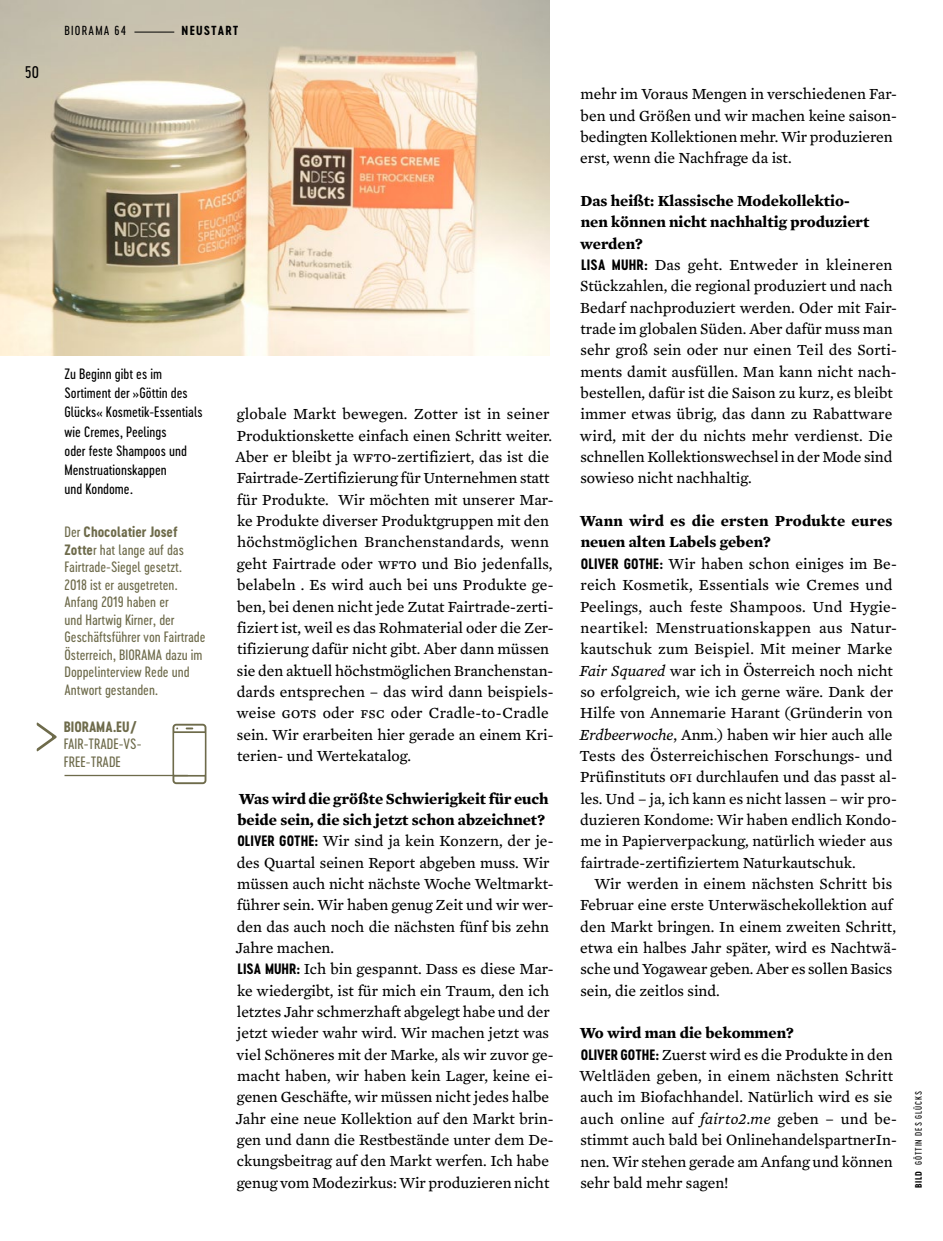
<style>
.page{position:relative;width:943px;height:1241px;background:#fff}
.page>*{position:absolute;margin:0;border:0;box-sizing:border-box;transform-origin:0 0}
.t1{font:15.75px/21.3px "Mercury Text G3";color:#000}
.t2{font:15.75px "Cervo Neue Regular Neue";color:#000}
.t3{font:14px/17.5px "Cervo Neue Regular Neue";color:#6e6b4b}
.t4{font:14px/19.2px "Cervo Neue Regular Neue";color:#000}
.t5{font:14px "Cervo Neue Bold Neue";color:#6e6b4b}
.t6{font:12.25px "Cervo Neue Regular Neue";letter-spacing:.1em;color:#000}
.t7{font:12.25px "Cervo Neue Bold Neue";letter-spacing:.1em;color:#000}
.t8{font:8.75px "Cervo Neue Regular Neue";color:#000}
.s1{font-family:"Cervo Neue Regular Neue"}
.s2{font-family:"Cervo Neue Bold Neue"}
.s3{font-family:"Mercury Text G3 Roman SC"}
.s4{font-weight:700}
.s5{font-family:"Cervo Neue Bold Neue";font-size:14px}
.s6{font-style:italic}
</style>
<div class="page">
<svg style="left:172px;top:723px;width:34px;height:61px"></svg>
<div style="left:175px;top:734px;width:29px;height:39px;background:#fff"></div>
<div style="left:174px;top:733px;width:31px;height:41px;border:2px solid #fff"></div>
<hr style="left:64px;top:774px;width:124px;height:2px;background:#6e6b4b">
<svg style="left:37px;top:722px;width:20px;height:29px"></svg>
<img style="left:0;top:0;width:550px;height:355px">
<hr style="left:134px;top:32px;width:40px;height:1px;background:#000">
<p class="t2" style="left:25px;top:62px;width:15px">50</p>
<p class="t6" style="left:64px;top:23px;width:63px">Biorama 64</p>
<p class="t7" style="left:182px;top:22px;width:58px">NEUSTART</p>
<p class="t4" style="left:64px;top:364px;width:139px">Zu Beginn gibt es im<br>Sortiment der »Göttin des<br>Glücks« Kosmetik-Essentials wie Cremes, Peelings<br>oder feste Shampoos und<br>Menstruationskappen<br>und Kondome.</p>
<p class="t5" style="left:64px;top:522px;width:115px"><span class="s1">Der</span> CHOCOLATIER JOSEF</p>
<p class="t3" style="left:64px;top:540px;width:143px"><span class="s2">ZOTTE</span>r hat lange auf das<br>Fairtrade-Siegel gesetzt.<br>2018 ist er ausgetreten.<br>Anfang 2019 haben er<br>und Hartwig Kirner, der<br>Geschäftsführer von Fairtrade<br>Österreich, BIORAMA</p>
<p class="t3" style="left:64px;top:645px;width:140px;text-indent:101px">dazu im<br>Doppelinterview Rede und<br>Antwort gestanden.</p>
<p class="t5" style="left:64px;top:717px;width:15px">BIORAMA</p>
<p class="t5" style="left:113px;top:717px;width:26px">.EU/</p>
<p class="t3" style="left:64px;top:735px;width:79px">fair-trade-vs&shy;free-trade</p>
<p class="t1" style="left:235px;top:403px;width:320px">globale Markt bewegen. Zotter ist in seiner Produktionskette einfach einen Schritt weiter.<br>Aber er bleibt ja <span class="s3">wfto</span>-zertifiziert, das ist die Fairtrade-Zertifizierung für Unternehmen statt für Produkte. Wir möchten mit unserer Mar&shy;ke Produkte diverser Produktgruppen mit den höchstmöglichen Branchenstandards, wenn geht Fairtrade oder <span class="s3">wfto</span> und Bio jedenfalls, belabeln . Es wird auch bei uns Produkte ge&shy;ben, bei denen nicht jede Zutat Fairtrade-zerti&shy;fiziert ist, weil es das Rohmaterial oder die Zer&shy;tifizierung dafür nicht gibt. Aber dann müssen sie den aktuell höchstmöglichen Branchenstan&shy;dards entsprechen – das wird dann beispiels&shy;weise <span class="s3">gots</span> oder <span class="s3">fsc</span> oder Cradle-to-Cradle sein. Wir erarbeiten hier gerade an einem Kri&shy;terien- und Wertekatalog.</p>
<p class="t1" style="left:236px;top:787px;width:319px"><span class="s4">Was wird die größte Schwierigkeit für euch beide sein, die sich jetzt schon abzeichnet?<br></span><span class="s5">OLIVER GOTHE:</span> Wir sind ja kein Konzern, der je&shy;des Quartal seinen Report abgeben muss. Wir müssen auch nicht nächste Woche Weltmarkt&shy;führer sein. Wir haben genug Zeit und wir wer&shy;den das auch noch die nächsten fünf bis zehn Jahre machen.<br><span class="s5">LISA MUHR:</span> Ich bin gespannt. Dass es diese Mar&shy;ke wiedergibt, ist für mich ein Traum, den ich letztes Jahr schmerzhaft abgelegt habe und der jetzt wieder wahr wird. Wir machen jetzt was viel Schöneres mit der Marke, als wir zuvor ge&shy;macht haben, wir haben kein Lager, keine ei&shy;genen Geschäfte, wir müssen nicht jedes halbe Jahr eine neue Kollektion auf den Markt brin&shy;gen und dann die Restbestände unter dem De&shy;ckungsbeitrag auf den Markt werfen. Ich habe genug vom Modezirkus: Wir produzieren nicht</p>
<p class="t1" style="left:580px;top:83px;width:318px">mehr im Voraus Mengen in verschiedenen Far&shy;ben und Größen und wir machen keine saison&shy;bedingten Kollektionen mehr. Wir produzieren erst, wenn die Nachfrage da ist.</p>
<p class="t1" style="left:580px;top:190px;width:318px"><span class="s4">Das heißt: Klassische Modekollektio-<br>nen können nicht nachhaltig produziert werden?<br></span><span class="s5">LISA MUHR:</span> Das geht. Entweder in kleineren Stückzahlen, die regional produziert und nach Bedarf nachproduziert werden. Oder mit Fair&shy;trade im globalen Süden. Aber dafür muss man sehr groß sein oder nur einen Teil des Sorti&shy;ments damit ausfüllen. Man kann nicht nach&shy;bestellen, dafür ist die Saison zu kurz, es bleibt immer etwas übrig, das dann zu Rabattware wird, mit der du nichts mehr verdienst. Die schnellen Kollektionswechsel in der Mode sind sowieso nicht nachhaltig.</p>
<p class="t1" style="left:579px;top:510px;width:319px"><span class="s4">Wann wird es die ersten Produkte eures neuen alten Labels geben?<br></span><span class="s5">OLIVER GOTHE:</span> Wir haben schon einiges im Be&shy;reich Kosmetik, Essentials wie Cremes und Peelings, auch feste Shampoos. Und Hygie&shy;neartikel: Menstruationskappen aus Natur&shy;kautschuk zum Beispiel. Mit meiner Marke <span class="s6">Fair Squared</span> war ich in Österreich noch nicht so erfolgreich, wie ich gerne wäre. Dank der Hilfe von Annemarie Harant (Gründerin von <span class="s6">Erdbeerwoche</span>, Anm.) haben wir hier auch alle Tests des Österreichischen Forschungs- und Prüfinstituts <span class="s3">ofi</span> durchlaufen und das passt al&shy;les. Und – ja, ich kann es nicht lassen – wir pro&shy;duzieren Kondome: Wir haben endlich Kondo&shy;me in Papierverpackung, natürlich wieder aus fairtrade-zertifiziertem Naturkautschuk.</p>
<p class="t1" style="left:580px;top:873px;width:318px;text-indent:14px">Wir werden in einem nächsten Schritt bis Februar eine erste Unterwäschekollektion auf den Markt bringen. In einem zweiten Schritt, etwa ein halbes Jahr später, wird es Nachtwä&shy;sche und Yogawear geben. Aber es sollen Basics sein, die zeitlos sind.</p>
<p class="t1" style="left:579px;top:1022px;width:319px"><span class="s4">Wo wird man die bekommen?<br></span><span class="s5">OLIVER GOTHE:</span> Zuerst wird es die Produkte in den Weltläden geben, in einem nächsten Schritt auch im Biofachhandel. Natürlich wird es sie auch online auf <span class="s6">fairto2.me</span> geben – und be&shy;stimmt auch bald bei OnlinehandelspartnerIn&shy;nen. Wir stehen gerade am Anfang und können sehr bald mehr sagen!</p>
<p class="t8" style="left:912px;top:1188px;width:98px;rotate:-90deg"><span class="s2">BILD</span> göttin des glücks</p>
</div>
